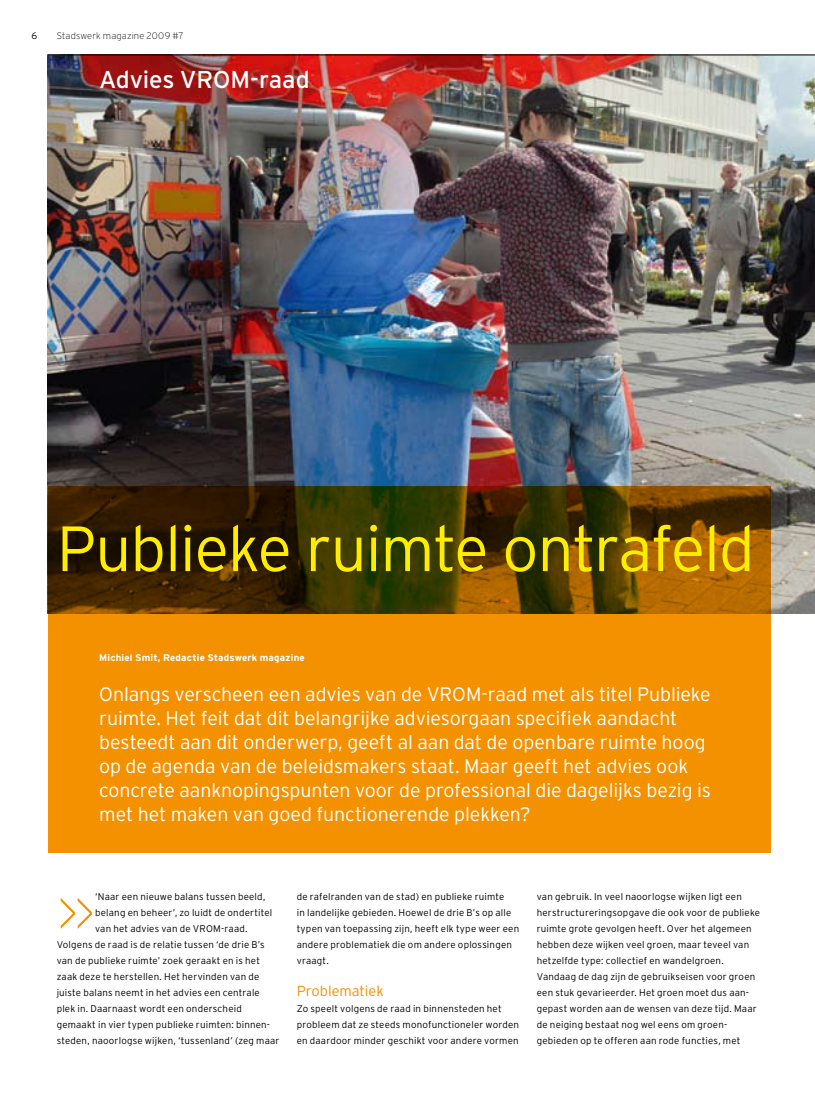
<style>
.page{position:relative;width:815px;height:1099px;background:#fff}
.page>*{position:absolute;margin:0;border:0;box-sizing:border-box;transform-origin:0 0}
.t1{font:300 63.75px "Interstate";letter-spacing:-.02em;color:#ffed00}
.t2{font:200 55.25px "Interstate";color:#f39100}
.t3{font:24.38px "Interstate";letter-spacing:-.01em;color:#fff}
.t4{font:300 19.5px/23.9px "Interstate";letter-spacing:-.005em;color:#fff}
.t5{font:300 14.62px "Interstate";color:#f39100}
.t6{font:300 9.75px/16px "Interstate";letter-spacing:.02em;color:#000}
.t7{font:700 9.75px "Interstate";letter-spacing:.015em;color:#fff}
.t8{font:200 9.38px "Interstate";letter-spacing:.015em;color:#000}
.t9{font:300 9.38px "Interstate";color:#000}
</style>
<div class="page">
<img style="left:48px;top:56px;width:767px;height:557px">
<svg style="left:48px;top:485px;width:723px;height:367px;background:#b87000"></svg>
<hr style="left:48px;top:55px;width:767px;height:1px;background:#000">
<p class="t9" style="left:31px;top:30px;width:7px">6</p>
<p class="t8" style="left:57px;top:31px;width:128px">Stadswerk magazine 2009 #7</p>
<h3 class="t3" style="left:117px;top:68px;width:111px">Bovenkop</h3>
<h3 class="t3" style="left:99px;top:65px;width:212px">Advies VROM -raad</h3>
<h1 class="t1" style="left:57px;top:513px;width:699px">Publieke ruimte ontrafeld</h1>
<p class="t7" style="left:99px;top:652px;width:207px">Michiel Smit, Redactie Stadswerk magazine</p>
<p class="t4" style="left:99px;top:682px;width:613px">Onlangs verscheen een advies van de VROM-raad met als titel Publieke ruimte. Het feit dat dit belangrijke adviesorgaan specifiek aandacht besteedt aan dit onderwerp, geeft al aan dat de openbare ruimte hoog op de agenda van de beleidsmakers staat. Maar geeft het advies ook concrete aanknopingspunten voor de professional die dagelijks bezig is met het maken van goed functionerende plekken?</p>
<h2 class="t2" style="left:57px;top:882px;width:40px">&gt;&gt;</h2>
<p class="t6" style="left:95px;top:888px;width:172px">‘Naar een nieuwe balans tussen beeld,</p>
<p class="t6" style="left:95px;top:904px;width:179px">belang en beheer’, zo luidt de ondertitel</p>
<p class="t6" style="left:95px;top:920px;width:154px">van het advies van de VROM-raad.</p>
<p class="t6" style="left:57px;top:936px;width:210px">Volgens de raad is de relatie tussen ‘de drie B’s</p>
<p class="t6" style="left:57px;top:952px;width:205px">van de publieke ruimte’ zoek geraakt en is het</p>
<p class="t6" style="left:57px;top:968px;width:204px">zaak deze te herstellen. Het hervinden van de</p>
<p class="t6" style="left:57px;top:984px;width:205px">juiste balans neemt in het advies een centrale</p>
<p class="t6" style="left:57px;top:1000px;width:187px">plek in. Daarnaast wordt een onderscheid</p>
<p class="t6" style="left:57px;top:1016px;width:215px">gemaakt in vier typen publieke ruimten: binnen-</p>
<p class="t6" style="left:57px;top:1032px;width:224px">steden, naoorlogse wijken, ‘tussenland’ (zeg maar</p>
<p class="t6" style="left:297px;top:888px;width:224px">de rafelranden van de stad) en publieke ruimte<br>in landelijke gebieden. Hoewel de drie B’s op alle typen van toepassing zijn, heeft elk type weer een andere problematiek die om andere oplossingen vraagt.</p>
<h3 class="t5" style="left:297px;top:982px;width:89px">Problematiek</h3>
<p class="t6" style="left:297px;top:1000px;width:224px">Zo speelt volgens de raad in binnensteden het probleem dat ze steeds monofunctioneler worden en daardoor minder geschikt voor andere vormen</p>
<p class="t6" style="left:537px;top:888px;width:225px">van gebruik. In veel naoorlogse wijken ligt een herstructureringsopgave die ook voor de publieke ruimte grote gevolgen heeft. Over het algemeen hebben deze wijken veel groen, maar teveel van hetzelfde type: collectief en wandelgroen.<br>Vandaag de dag zijn de gebruikseisen voor groen een stuk gevarieerder. Het groen moet dus aan&shy;gepast worden aan de wensen van deze tijd. Maar de neiging bestaat nog wel eens om groen&shy;gebieden op te offeren aan rode functies, met</p>
</div>
